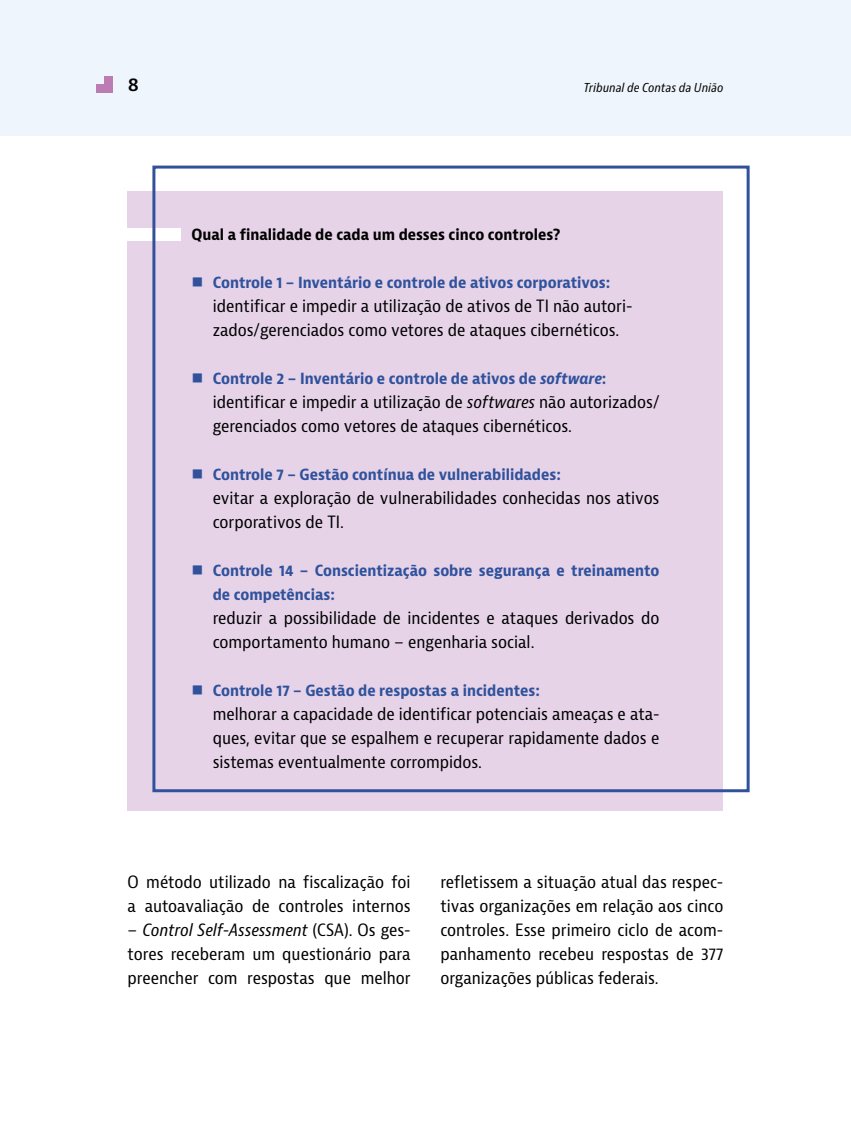
<style>
.page{position:relative;width:851px;height:1127px;background:#fff}
.page>*{position:absolute;margin:0;border:0;box-sizing:border-box;transform-origin:0 0}
.t1{font:600 18px "Bernina Sans";color:#000}
.t2{font:condensed 16.5px/24px "Bernina Sans";color:#000}
.t3{font:700 condensed 15px/24px "Bernina Sans";color:#30529c}
.t4{font:700 condensed 15px "Bernina Sans";color:#000}
.t5{font:italic condensed 12px "Bernino Sans";color:#000}
.s1{font-family:"Input Serif";font-weight:400;font-stretch:normal;font-size:16.5px}
.s2{font-style:italic}
</style>
<div class="page">
<div style="left:0;top:0;width:850px;height:135px;background:#eff5fc"></div>
<div style="left:104px;top:77px;width:8px;height:8px;background:#bb7cb3"></div>
<div style="left:96px;top:85px;width:8px;height:8px;background:#bb7cb3"></div>
<div style="left:104px;top:85px;width:8px;height:8px;background:#bb7cb3"></div>
<div style="left:128px;top:191px;width:595px;height:620px;background:#e6d3e8"></div>
<div style="left:99px;top:228px;width:82px;height:13px;background:#fff"></div>
<div style="left:152px;top:166px;width:597px;height:626px;border:3px solid #30529c"></div>
<p class="t1" style="left:128px;top:73px;width:13px">8</p>
<p class="t5" style="left:583px;top:80px;width:141px">Tribunal de Contas da União</p>
<p class="t4" style="left:191px;top:225px;width:370px">Qual a finalidade de cada um desses cinco controles?</p>
<p class="t3" style="left:191px;top:271px;width:420px"><span class="s1">■</span> Controle 1 – Inventário e controle de ativos corporativos:</p>
<p class="t2" style="left:213px;top:294px;width:421px">identificar e impedir a utilização de ativos de TI não autori&shy;zados/gerenciados como vetores de ataques cibernéticos.</p>
<p class="t3" style="left:191px;top:367px;width:416px"><span class="s1">■</span> Controle 2 – Inventário e controle de ativos de <span class="s2">software</span>:</p>
<p class="t2" style="left:213px;top:390px;width:448px">identificar e impedir a utilização de <span class="s2">softwares</span> não autorizados/ gerenciados como vetores de ataques cibernéticos.</p>
<p class="t3" style="left:191px;top:463px;width:371px"><span class="s1">■</span> Controle 7 – Gestão contínua de vulnerabilidades:</p>
<p class="t2" style="left:213px;top:486px;width:448px">evitar a exploração de vulnerabilidades conhecidas nos ativos corporativos de TI.</p>
<p class="t3" style="left:213px;top:559px;width:448px;text-indent:-21px"><span class="s1">■</span> Controle 14 – Conscientização sobre segurança e treinamento de competências:</p>
<p class="t2" style="left:213px;top:606px;width:448px">reduzir a possibilidade de incidentes e ataques derivados do comportamento humano – engenharia social.</p>
<p class="t3" style="left:191px;top:679px;width:350px"><span class="s1">■</span> Controle 17 – Gestão de respostas a incidentes:</p>
<p class="t2" style="left:213px;top:702px;width:448px;text-align:justify">melhorar a capacidade de identificar potenciais ameaças e ata&shy;ques, evitar que se espalhem e recuperar rapidamente dados e sistemas eventualmente corrompidos.</p>
<p class="t2" style="left:128px;top:870px;width:284px">O método utilizado na fiscalização foi a autoavaliação de controles internos</p>
<p class="t2" style="left:128px;top:918px;width:284px;text-align:justify">– <span class="s2">Control Self-Assessment</span> (CSA). Os ges&shy;tores receberam um questionário para preencher com respostas que melhor</p>
<p class="t2" style="left:440px;top:870px;width:284px;text-align:justify">refletissem a situação atual das respec&shy;tivas organizações em relação aos cinco controles. Esse primeiro ciclo de acom&shy;panhamento recebeu respostas de 377 organizações públicas federais.</p>
</div>
